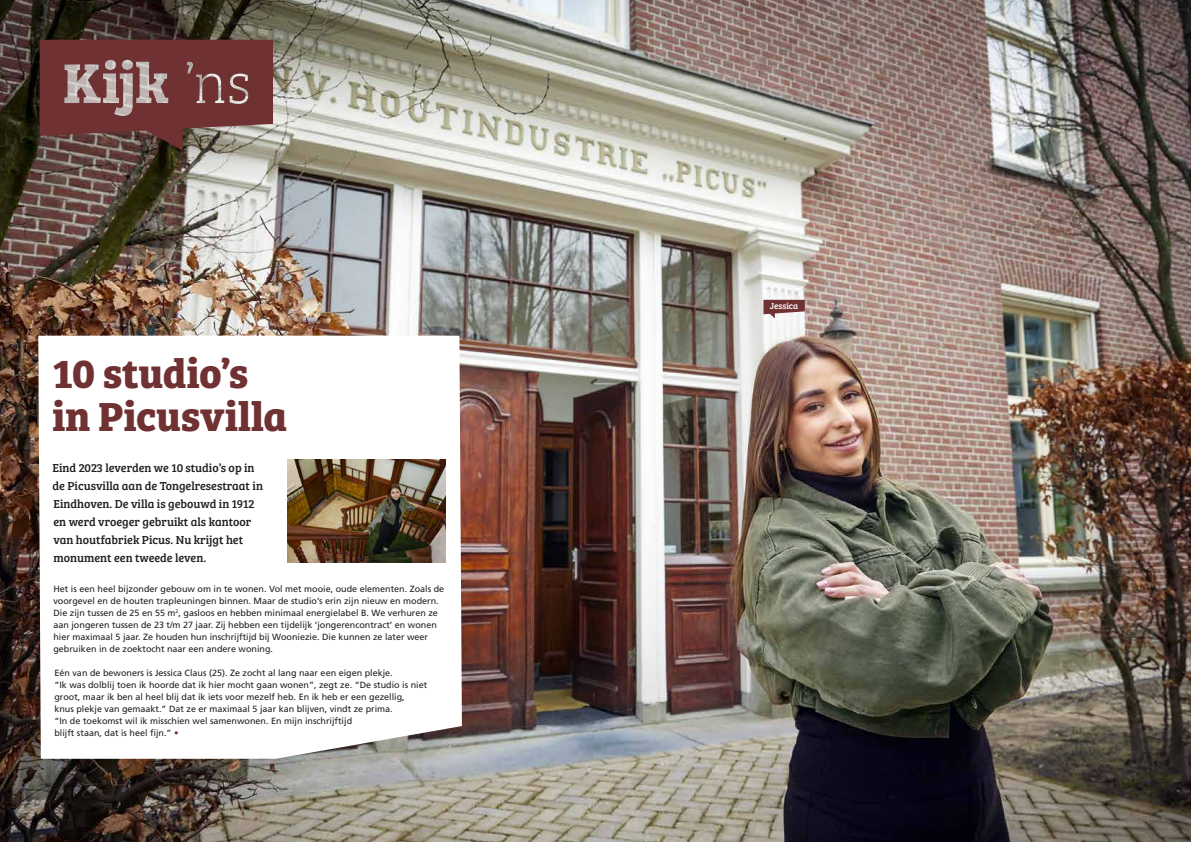
<style>
.page{position:relative;width:1191px;height:842px;background:#fff}
.page>*{position:absolute;margin:0;border:0;box-sizing:border-box;transform-origin:0 0}
.t1{font:700 42px/43.2px "Bree Serif";letter-spacing:-.005em;color:#703133}
.t2{font:12px/18px "Bree Serif";color:#231f20}
.t3{font:9px/12px "Frutiger LT Std";color:#231f20}
.t4{font:9px "Bree Serif";color:#fff}
.s1{color:#703133}
</style>
<div class="page">
<img style="left:0;top:0;width:1191px;height:842px">
<svg style="left:38px;top:336px;width:424px;height:423px"></svg>
<img style="left:287px;top:459px;width:158px;height:104px">
<svg style="left:40px;top:40px;width:233px;height:110px;background:#7c4c4c"></svg>
<svg style="left:763px;top:300px;width:42px;height:18px"></svg>
<h1 class="t1" style="left:52px;top:349px;width:236px">10 studio’s in Picusvilla</h1>
<h2 class="t2" style="left:52px;top:458px;width:212px">Eind 2023 leverden we 10 studio’s op in de Picusvilla aan de Tongelresestraat in Eindhoven. De villa is gebouwd in 1912 en werd vroeger gebruikt als kantoor van houtfabriek Picus. Nu krijgt het monument een tweede leven.</h2>
<p class="t3" style="left:53px;top:583px;width:392px">Het is een heel bijzonder gebouw om in te wonen. Vol met mooie, oude elementen. Zoals de voorgevel en de houten trapleuningen binnen. Maar de studio’s erin zijn nieuw en modern.<br>Die zijn tussen de 25 en 55 m<sup>2</sup>, gasloos en hebben minimaal energielabel B. We verhuren ze aan jongeren tussen de 23 t/m 27 jaar. Zij hebben een tijdelijk ‘jongerencontract’ en wonen hier maximaal 5 jaar. Ze houden hun inschrijftijd bij Wooniezie. Die kunnen ze later weer gebruiken in de zoektocht naar een andere woning.</p>
<p class="t3" style="left:54px;top:667px;width:374px">Eén van de bewoners is Jessica Claus (25). Ze zocht al lang naar een eigen plekje.<br>“Ik was dolblij toen ik hoorde dat ik hier mocht gaan wonen”, zegt ze. “De studio is niet groot, maar ik ben al heel blij dat ik iets voor mezelf heb. En ik heb er een gezellig,<br>knus plekje van gemaakt.” Dat ze er maximaal 5 jaar kan blijven, vindt ze prima.<br>“In de toekomst wil ik misschien wel samenwonen. En mijn inschrijftijd<br>blijft staan, dat is heel fijn.” <span class="s1">•</span></p>
<p class="t4" style="left:769px;top:299px;width:30px">Jessica</p>
</div>
